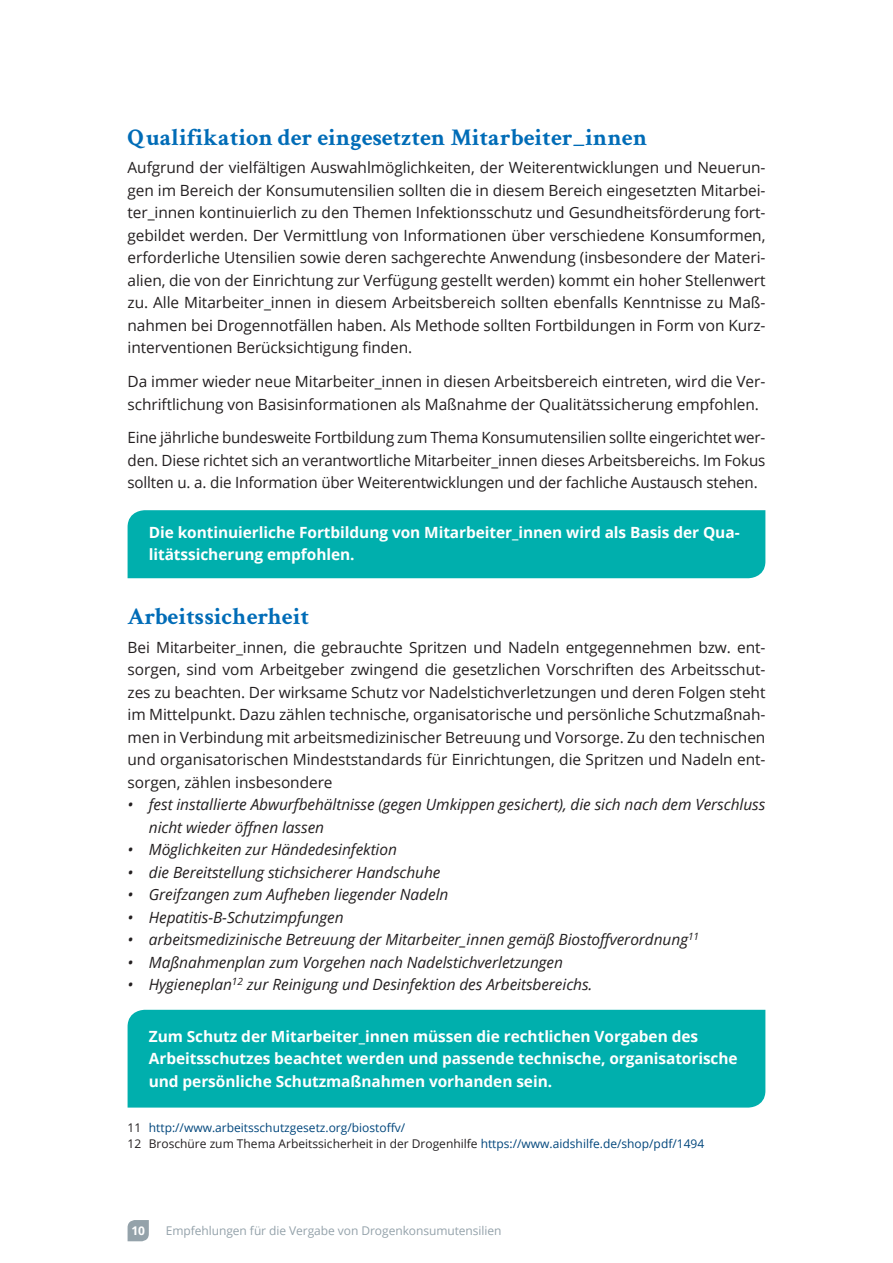
<style>
.page{position:relative;width:893px;height:1263px;background:#fff}
.page>*{position:absolute;margin:0;border:0;box-sizing:border-box;transform-origin:0 0}
.t1{font:700 24px "Crimson Text";color:#006cb7}
.t2{font:15.45px/22.5px "Open Sans";letter-spacing:-.005em;color:#231f20;text-align:justify}
.t3{font:italic 15.45px/22.5px "Open Sans";letter-spacing:-.005em;color:#231f20}
.t4{font:700 15.45px/22.5px "Open Sans";letter-spacing:-.005em;color:#fff}
.t5{font:12px/16.5px "Open Sans";color:#00467c}
.t6{font:12px "Open Sans";letter-spacing:-.005em;color:#94a2aa}
.t7{font:700 12px "Open Sans";color:#fff}
.s1{color:#231f20}
</style>
<div class="page">
<svg style="left:128px;top:1220px;width:21px;height:21px"></svg>
<div style="left:128px;top:510px;width:637px;height:68px;background:#00afad"></div>
<div style="left:128px;top:1010px;width:637px;height:97px;background:#00afad"></div>
<h1 class="t1" style="left:128px;top:122px;width:521px">Qualifikation der eingesetzten Mitarbeiter_innen</h1>
<p class="t2" style="left:128px;top:156px;width:639px">Aufgrund der vielfältigen Auswahlmöglichkeiten, der Weiterentwicklungen und Neuerun&shy;gen im Bereich der Konsumutensilien sollten die in diesem Bereich eingesetzten Mitarbei&shy;ter_innen kontinuierlich zu den Themen Infektionsschutz und Gesundheitsförderung fort&shy;gebildet werden. Der Vermittlung von Informationen über verschiedene Konsumformen, erforderliche Utensilien sowie deren sachgerechte Anwendung (insbesondere der Materi&shy;alien, die von der Einrichtung zur Verfügung gestellt werden) kommt ein hoher Stellenwert zu. Alle Mitarbeiter_innen in diesem Arbeitsbereich sollten ebenfalls Kenntnisse zu Maß&shy;nahmen bei Drogennotfällen haben. Als Methode sollten Fortbildungen in Form von Kurz&shy;interventionen Berücksichtigung finden.</p>
<p class="t2" style="left:128px;top:370px;width:639px">Da immer wieder neue Mitarbeiter_innen in diesen Arbeitsbereich eintreten, wird die Ver&shy;schriftlichung von Basisinformationen als Maßnahme der Qualitätssicherung empfohlen.</p>
<p class="t2" style="left:128px;top:426px;width:639px">Eine jährliche bundesweite Fortbildung zum Thema Konsumutensilien sollte eingerichtet wer&shy;den. Diese richtet sich an verantwortliche Mitarbeiter_innen dieses Arbeitsbereichs. Im Fokus sollten u. a. die Information über Weiterentwicklungen und der fachliche Austausch stehen.</p>
<p class="t4" style="left:149px;top:521px;width:592px">Die kontinuierliche Fortbildung von Mitarbeiter_innen wird als Basis der Qua&shy;litätssicherung empfohlen.</p>
<h1 class="t1" style="left:128px;top:602px;width:183px">Arbeitssicherheit</h1>
<p class="t2" style="left:128px;top:635px;width:639px">Bei Mitarbeiter_innen, die gebrauchte Spritzen und Nadeln entgegennehmen bzw. ent&shy;sorgen, sind vom Arbeitgeber zwingend die gesetzlichen Vorschriften des Arbeitsschut&shy;zes zu beachten. Der wirksame Schutz vor Nadelstichverletzungen und deren Folgen steht im Mittelpunkt. Dazu zählen technische, organisatorische und persönliche Schutzmaßnah&shy;men in Verbindung mit arbeitsmedizinischer Betreuung und Vorsorge. Zu den technischen und organisatorischen Mindeststandards für Einrichtungen, die Spritzen und Nadeln ent&shy;sorgen, zählen insbesondere</p>
<p class="t3" style="left:149px;top:793px;width:618px;text-indent:-21px">• fest installierte Abwurfbehältnisse (gegen Umkippen gesichert), die sich nach dem Verschluss nicht wieder öffnen lassen</p>
<p class="t3" style="left:128px;top:838px;width:271px">• Möglichkeiten zur Händedesinfektion</p>
<p class="t3" style="left:128px;top:860px;width:314px">• die Bereitstellung stichsicherer Handschuhe</p>
<p class="t3" style="left:128px;top:883px;width:322px">• Greifzangen zum Aufheben liegender Nadeln</p>
<p class="t3" style="left:128px;top:905px;width:217px">• Hepatitis-B-Schutzimpfungen</p>
<p class="t3" style="left:128px;top:928px;width:573px">• arbeitsmedizinische Betreuung der Mitarbeiter_innen gemäß Biostoffverordnung<sup>11</sup></p>
<p class="t3" style="left:128px;top:950px;width:437px">• Maßnahmenplan zum Vorgehen nach Nadelstichverletzungen</p>
<p class="t3" style="left:128px;top:973px;width:466px">• Hygieneplan<sup>12</sup> zur Reinigung und Desinfektion des Arbeitsbereichs.</p>
<p class="t4" style="left:149px;top:1025px;width:590px">Zum Schutz der Mitarbeiter_innen müssen die rechtlichen Vorgaben des<br>Arbeitsschutzes beachtet werden und passende technische, organisatorische und persönliche Schutzmaßnahmen vorhanden sein.</p>
<p class="t5" style="left:128px;top:1119px;width:578px"><span class="s1">11</span> http://www.arbeitsschutzgesetz.org/biostoffv/<br><span class="s1">12 Broschüre zum Thema Arbeitssicherheit in der Drogenhilfe</span> https://www.aidshilfe.de/shop/pdf/1494</p>
<p class="t7" style="left:131px;top:1222px;width:15px">10</p>
<p class="t6" style="left:166px;top:1222px;width:337px">Empfehlungen für die Vergabe von Drogenkonsumutensilien</p>
</div>
